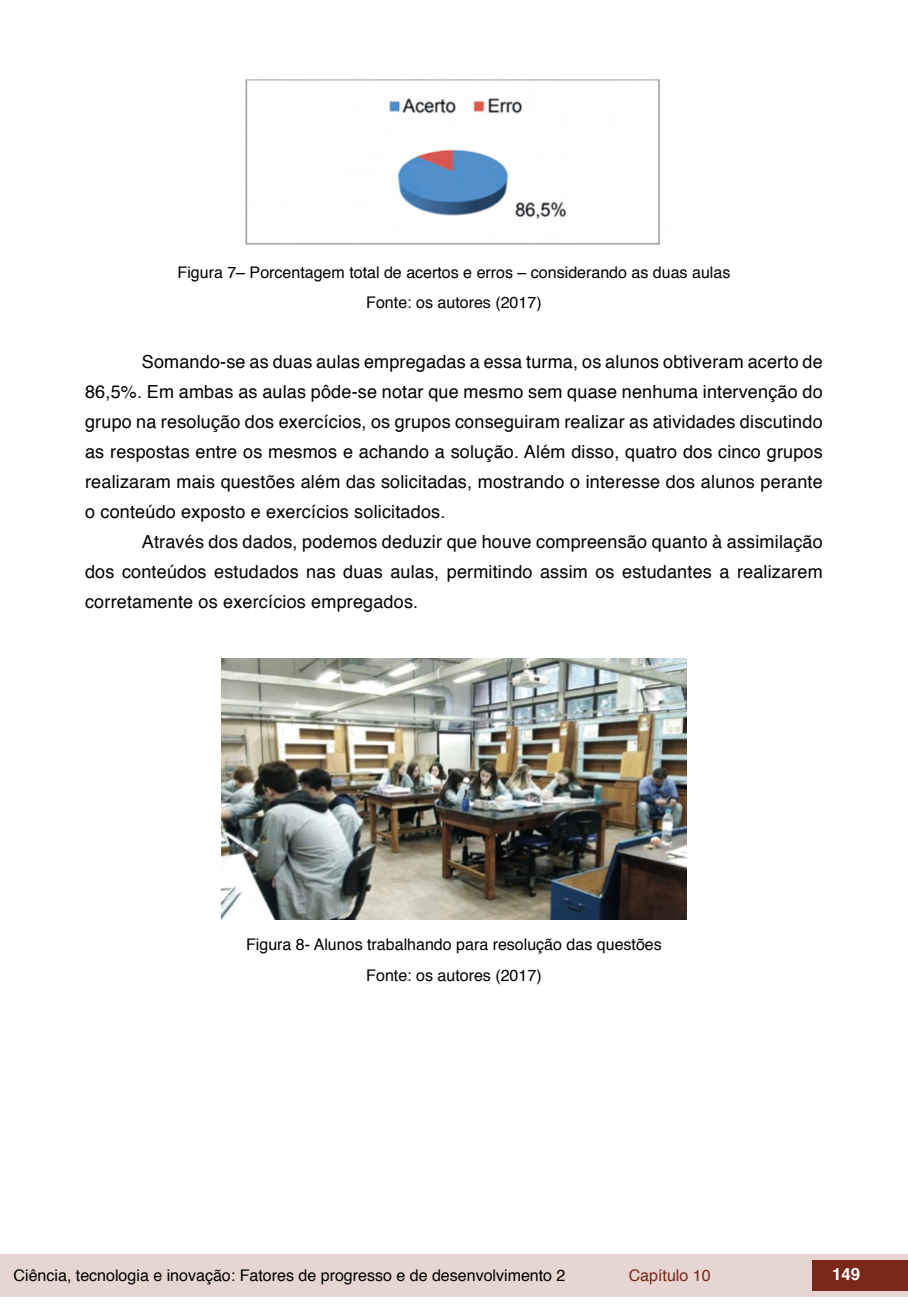
<style>
.page{position:relative;width:908px;height:1304px;background:#fff}
.page>*{position:absolute;margin:0;border:0;box-sizing:border-box;transform-origin:0 0}
.t1{font:18px/30px "Helvetica";letter-spacing:.01em;color:#000;text-align:justify}
.t2{font:700 16.8px "Helvetica";color:#fff}
.t3{font:16px/30.6px "Helvetica";color:#000;text-align:center}
.t4{font:16px "Helvetica";color:#7a2717}
</style>
<div class="page">
<div style="left:0;top:1254px;width:906px;height:43px;background:#e6d5d1"></div>
<div style="left:812px;top:1261px;width:95px;height:30px;background:#7a2717"></div>
<img style="left:245px;top:78px;width:415px;height:167px">
<img style="left:221px;top:658px;width:465px;height:262px">
<p class="t3" style="left:177px;top:257px;width:554px">Figura 7– Porcentagem total de acertos e erros – considerando as duas aulas<br>Fonte: os autores (2017)</p>
<p class="t1" style="left:85px;top:347px;width:738px;text-indent:57px">Somando-se as duas aulas empregadas a essa turma, os alunos obtiveram acerto de 86,5%. Em ambas as aulas pôde-se notar que mesmo sem quase nenhuma intervenção do grupo na resolução dos exercícios, os grupos conseguiram realizar as atividades discutindo as respostas entre os mesmos e achando a solução. Além disso, quatro dos cinco grupos realizaram mais questões além das solicitadas, mostrando o interesse dos alunos perante o conteúdo exposto e exercícios solicitados.</p>
<p class="t1" style="left:85px;top:527px;width:738px;text-indent:57px">Através dos dados, podemos deduzir que houve compreensão quanto à assimilação dos conteúdos estudados nas duas aulas, permitindo assim os estudantes a realizarem corretamente os exercícios empregados.</p>
<p class="t3" style="left:246px;top:930px;width:417px">Figura 8- Alunos trabalhando para resolução das questões<br>Fonte: os autores (2017)</p>
<p class="t3" style="left:14px;top:1260px;width:553px">Ciência, tecnologia e inovação: Fatores de progresso e de desenvolvimento 2</p>
<p class="t4" style="left:628px;top:1263px;width:83px">Capítulo 10</p>
<p class="t2" style="left:831px;top:1261px;width:30px">149</p>
</div>
